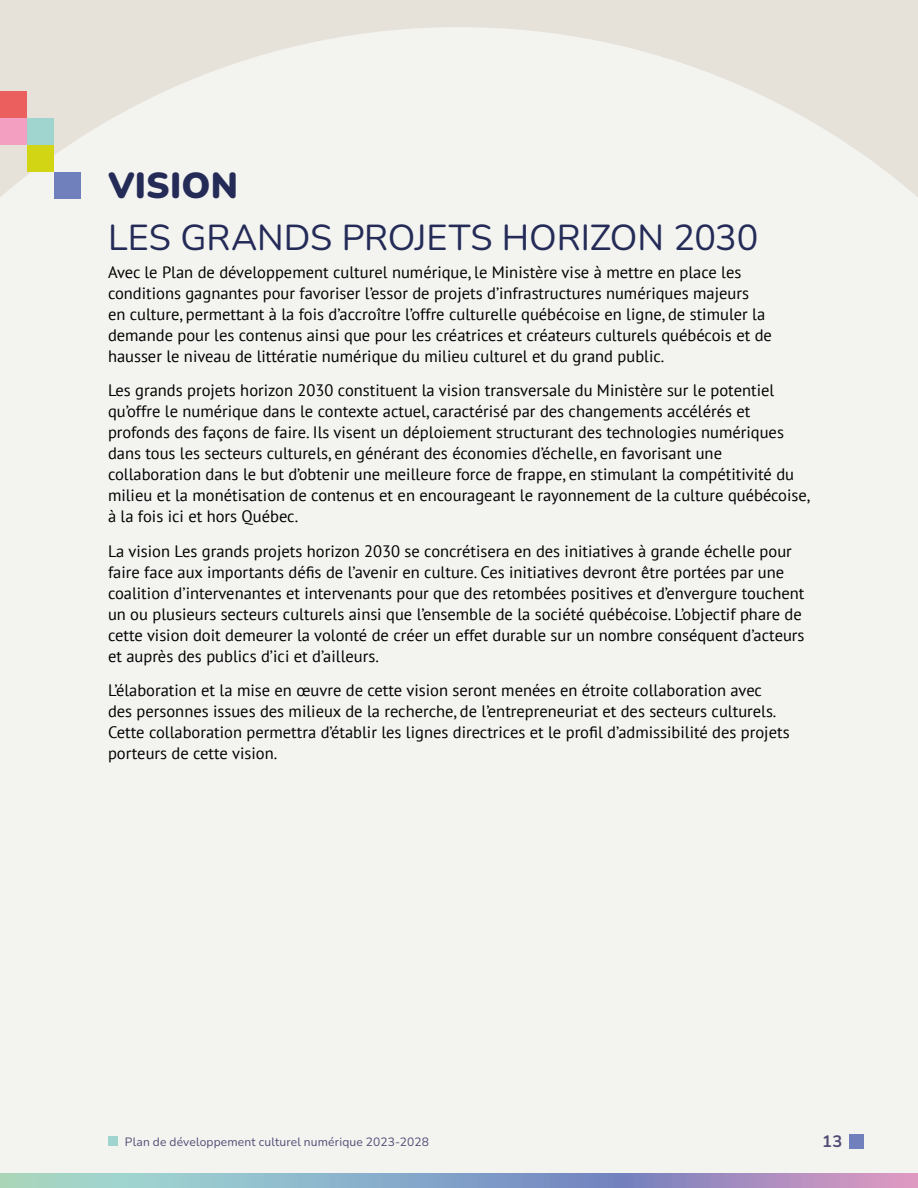
<style>
.page{position:relative;width:918px;height:1188px;background:#e6e2da}
.page>*{position:absolute;margin:0;border:0;box-sizing:border-box;transform-origin:0 0}
.t1{font:36px "Nunito";color:#242b57}
.t2{font:900 36px "Nunito";letter-spacing:.005em;color:#242b57}
.t3{font:16.5px/21px "PT Sans";color:#000}
.t4{font:700 16.5px "Nunito";color:#514d75}
.t5{font:12px "Nunito";letter-spacing:.015em;color:#514d75}
</style>
<div class="page">
<div style="left:0;top:27px;width:918px;height:1147px;background:#f3f3f0"></div>
<div style="left:0;top:91px;width:27px;height:27px;background:#eb5f5e"></div>
<div style="left:27px;top:118px;width:27px;height:27px;background:#a0d4cf"></div>
<div style="left:27px;top:145px;width:27px;height:27px;background:#d1d513"></div>
<div style="left:54px;top:172px;width:27px;height:27px;background:#6f80bd"></div>
<div style="left:0;top:118px;width:27px;height:27px;background:#f39fc2"></div>
<svg style="left:0;top:1174px;width:918px;height:14px;background:#98a8c5"></svg>
<div style="left:849px;top:1134px;width:15px;height:15px;background:#6f80bd"></div>
<div style="left:108px;top:1137px;width:10px;height:9px;background:#a0d4cf"></div>
<h1 class="t2" style="left:108px;top:161px;width:131px">VISION</h1>
<h1 class="t1" style="left:108px;top:213px;width:652px">LES GRANDS PROJETS HORIZON 2030</h1>
<p class="t3" style="left:108px;top:261px;width:665px">Avec le Plan de développement culturel numérique, le Ministère vise à mettre en place les conditions gagnantes pour favoriser l’essor de projets d’infrastructures numériques majeurs<br>en culture, permettant à la fois d’accroître l’offre culturelle québécoise en ligne, de stimuler la demande pour les contenus ainsi que pour les créatrices et créateurs culturels québécois et de hausser le niveau de littératie numérique du milieu culturel et du grand public.</p>
<p class="t3" style="left:108px;top:380px;width:704px">Les grands projets horizon 2030 constituent la vision transversale du Ministère sur le potentiel qu’offre le numérique dans le contexte actuel, caractérisé par des changements accélérés et profonds des façons de faire. Ils visent un déploiement structurant des technologies numériques dans tous les secteurs culturels, en générant des économies d’échelle, en favorisant une collaboration dans le but d’obtenir une meilleure force de frappe, en stimulant la compétitivité du milieu et la monétisation de contenus et en encourageant le rayonnement de la culture québécoise, à la fois ici et hors Québec.</p>
<p class="t3" style="left:108px;top:540px;width:698px">La vision Les grands projets horizon 2030 se concrétisera en des initiatives à grande échelle pour faire face aux importants défis de l’avenir en culture. Ces initiatives devront être portées par une coalition d’intervenantes et intervenants pour que des retombées positives et d’envergure touchent un ou plusieurs secteurs culturels ainsi que l’ensemble de la société québécoise. L’objectif phare de cette vision doit demeurer la volonté de créer un effet durable sur un nombre conséquent d’acteurs et auprès des publics d’ici et d’ailleurs.</p>
<p class="t3" style="left:108px;top:680px;width:683px">L’élaboration et la mise en œuvre de cette vision seront menées en étroite collaboration avec des personnes issues des milieux de la recherche, de l’entrepreneuriat et des secteurs culturels.<br>Cette collaboration permettra d’établir les lignes directrices et le profil d’admissibilité des projets porteurs de cette vision.</p>
<p class="t5" style="left:125px;top:1134px;width:306px">Plan de développement culturel numérique 2023-2028</p>
<p class="t4" style="left:822px;top:1130px;width:22px">13</p>
</div>
